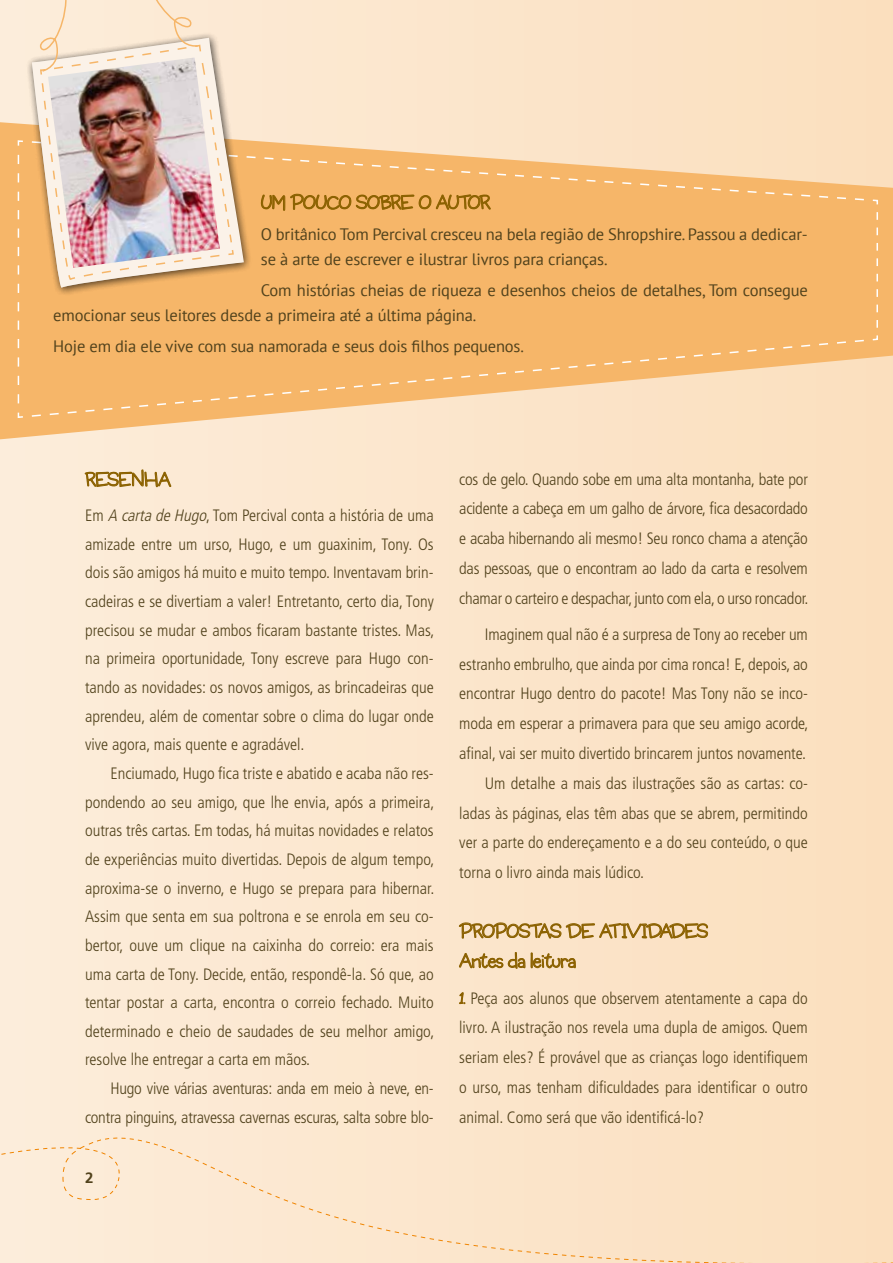
<style>
.page{position:relative;width:893px;height:1263px;background:#fff}
.page>*{position:absolute;margin:0;border:0;box-sizing:border-box;transform-origin:0 0}
.t1{font:21px/29.7px "Coop Forged";letter-spacing:-.02em;color:#8b6100}
.t2{font:300 condensed 16.5px/28.7px "Frutiger LT Std";letter-spacing:-.005em;color:#51421c;text-align:justify}
.t3{font:16.5px/24.8px "PT Sans";letter-spacing:-.01em;color:#51421c}
.t4{font:700 15px "Frutiger LT Std";color:#51421c}
.s1{font-style:italic}
.s2{font-family:"Coop Forged";font-weight:400;font-stretch:normal;color:#8b6100}
</style>
<div class="page">
<div style="left:0;top:0;width:893px;height:1263px;background:linear-gradient(to right,#fceddb,#fbdfbe)"></div>
<svg style="left:0;top:1134px;width:161px;height:7px"></svg>
<svg style="left:0;top:1141px;width:893px;height:122px;background:#fbe5cb"></svg>
<svg style="left:84px;top:457px;width:88px;height:36px;background:#e8d3b1"></svg>
<svg style="left:459px;top:915px;width:249px;height:29px;background:#e4c99f"></svg>
<svg style="left:459px;top:952px;width:117px;height:63px;background:#f0d8b6"></svg>
<svg style="left:0;top:122px;width:893px;height:317px;background:#f9d8b0"></svg>
<svg style="left:17px;top:139px;width:862px;height:280px;background:#f6bd79"></svg>
<div style="left:26px;top:32px;width:227px;height:265px;background:#000;opacity:.42"></div>
<svg style="left:32px;top:38px;width:212px;height:252px;background:#ecbe88"></svg>
<svg style="left:36px;top:0;width:198px;height:281px;background:#f9e5cd"></svg>
<img style="left:39px;top:44px;width:196px;height:237px">
<p class="t1" style="left:261px;top:189px;width:231px">UM POUCO SOBRE O AUTOR</p>
<p class="t3" style="left:261px;top:221px;width:548px">O britânico Tom Percival cresceu na bela região de Shropshire. Passou a dedicar&shy;se à arte de escrever e ilustrar livros para crianças.</p>
<p class="t3" style="left:53px;top:277px;width:756px;text-indent:208px">Com histórias cheias de riqueza e desenhos cheios de detalhes, Tom consegue emocionar seus leitores desde a primeira até a última página.</p>
<p class="t3" style="left:53px;top:333px;width:472px">Hoje em dia ele vive com sua namorada e seus dois filhos pequenos.</p>
<p class="t1" style="left:85px;top:466px;width:87px">RESENHA</p>
<p class="t2" style="left:85px;top:501px;width:351px">Em <span class="s1">A cartadeHugo</span>, Tom Percival conta a história de uma amizade entre um urso, Hugo, e um guaxinim, Tony. Os dois são amigos há muito e muito tempo. Inventavam brin&shy;cadeiras e se divertiam a valer! Entretanto, certo dia, Tony precisou se mudar e ambos ficaram bastante tristes. Mas, na primeira oportunidade, Tony escreve para Hugo con&shy;tando as novidades: os novos amigos, as brincadeiras que aprendeu, além de comentar sobre o clima do lugar onde vive agora, mais quente e agradável.</p>
<p class="t2" style="left:85px;top:759px;width:351px;text-indent:26px">Enciumado, Hugo fica triste e abatido e acaba não res&shy;pondendo ao seu amigo, que lhe envia, após a primeira, outras três cartas. Em todas, há muitas novidades e relatos de experiências muito divertidas. Depois de algum tempo, aproxima-se o inverno, e Hugo se prepara para hibernar.<br>Assim que senta em sua poltrona e se enrola em seu co&shy;bertor, ouve um clique na caixinha do correio: era mais uma carta de Tony. Decide, então, respondê-la. Só que, ao tentar postar a carta, encontra o correio fechado. Muito determinado e cheio de saudades de seu melhor amigo, resolve lhe entregar a carta em mãos.</p>
<p class="t2" style="left:85px;top:1074px;width:350px;text-align:right">Hugo vive várias aventuras: anda em meio à neve, en&shy;contra pinguins, atravessa cavernas escuras, salta sobre blo-</p>
<p class="t4" style="left:85px;top:1169px;width:10px">2</p>
<p class="t2" style="left:459px;top:464px;width:351px;line-height:29.7px">cos de gelo. Quando sobe em uma alta montanha, bate por acidente a cabeça em um galho de árvore, fica desacordado e acaba hibernando ali mesmo! Seu ronco chama a atenção das pessoas, que o encontram ao lado da carta e resolvem chamar o carteiro e despachar, junto com ela, o urso roncador.</p>
<p class="t2" style="left:485px;top:620px;width:325px">Imaginem qual não é a surpresa de Tony ao receber um</p>
<p class="t2" style="left:459px;top:650px;width:350px">estranho embrulho, que ainda por cima ronca! E, depois, ao</p>
<p class="t2" style="left:459px;top:680px;width:350px">encontrar Hugo dentro do pacote! Mas Tony não se inco-</p>
<p class="t2" style="left:459px;top:709px;width:351px">moda em esperar a primavera para que seu amigo acorde,</p>
<p class="t2" style="left:459px;top:739px;width:348px">afinal, vai ser muito divertido brincarem juntos novamente.</p>
<p class="t2" style="left:485px;top:769px;width:325px">Um detalhe a mais das ilustrações são as cartas: co-</p>
<p class="t2" style="left:459px;top:799px;width:350px">ladas às páginas, elas têm abas que se abrem, permitindo</p>
<p class="t2" style="left:459px;top:828px;width:350px">ver a parte do endereçamento e a do seu conteúdo, o que</p>
<p class="t2" style="left:459px;top:858px;width:186px">torna o livro ainda mais lúdico.</p>
<p class="t1" style="left:459px;top:918px;width:250px">PROPOSTAS DE ATIVIDADES<br>Antes da leitura</p>
<p class="t2" style="left:459px;top:983px;width:350px;line-height:29.7px"><span class="s2">1.</span> Peça aos alunos que observem atentamente a capa do livro. A ilustração nos revela uma dupla de amigos. Quem seriam eles? É provável que as crianças logo identifiquem o urso, mas tenham dificuldades para identificar o outro animal. Como será que vão identificá-lo?</p>
</div>
